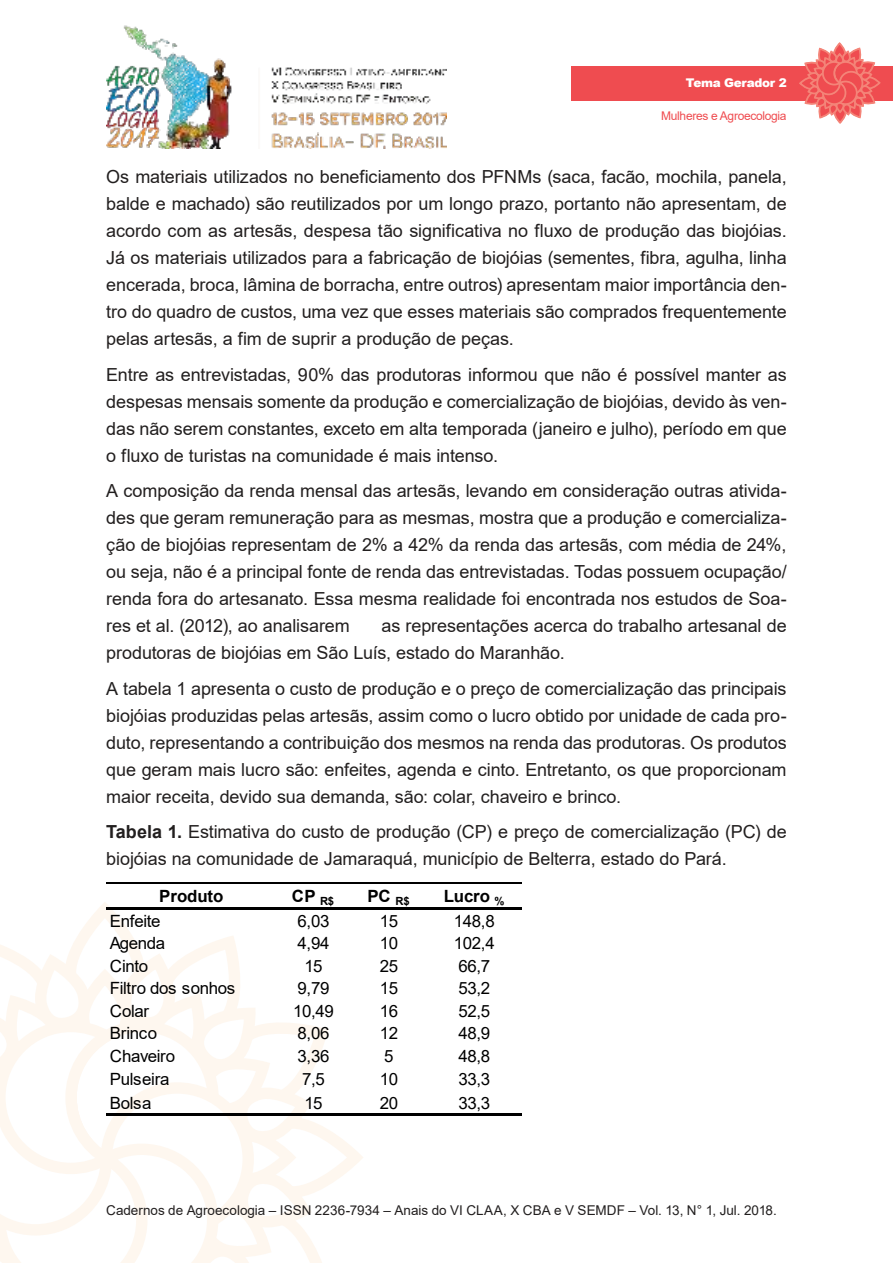
<style>
.page{position:relative;width:893px;height:1263px;background:#fff}
.page>*{position:absolute;margin:0;border:0;box-sizing:border-box;transform-origin:0 0}
.t1{font:18px/27px "Arial";letter-spacing:-.005em;color:#221f1f;text-align:justify}
.t2{font:16.95px "Arial";letter-spacing:-.025em;color:#000}
.t3{font:700 16.95px "Arial";letter-spacing:-.005em;color:#000}
.t4{font:13.5px "Arial";color:#221f1f}
.t5{font:12px "Arial";letter-spacing:-.025em;color:#ef4c50}
.t6{font:900 12px "Arial";letter-spacing:-.025em;color:#fff}
.s1{font-weight:700}
</style>
<div class="page">
<img style="left:106px;top:25px;width:340px;height:124px">
<svg style="left:0;top:910px;width:363px;height:353px"></svg>
<div style="left:571px;top:66px;width:322px;height:34px;background:#ef4c50"></div>
<svg style="left:798px;top:43px;width:83px;height:81px"></svg>
<hr style="left:106px;top:883px;width:415px;height:1px;background:#000">
<hr style="left:106px;top:907px;width:415px;height:3px;background:#000">
<hr style="left:106px;top:1113px;width:415px;height:3px;background:#000">
<p class="t6" style="left:686px;top:76px;width:102px">Tema Gerador 2</p>
<p class="t5" style="left:661px;top:111px;width:127px">Mulheres e Agroecologia</p>
<p class="t1" style="left:106px;top:165px;width:682px">Os materiais utilizados no beneficiamento dos PFNMs (saca, facão, mochila, panela, balde e machado) são reutilizados por um longo prazo, portanto não apresentam, de acordo com as artesãs, despesa tão significativa no fluxo de produção das biojóias.<br>Já os materiais utilizados para a fabricação de biojóias (sementes, fibra, agulha, linha encerada, broca, lâmina de borracha, entre outros) apresentam maior importância den&shy;tro do quadro de custos, uma vez que esses materiais são comprados frequentemente pelas artesãs, a fim de suprir a produção de peças.</p>
<p class="t1" style="left:106px;top:362px;width:682px">Entre as entrevistadas, 90% das produtoras informou que não é possível manter as despesas mensais somente da produção e comercialização de biojóias, devido às ven&shy;das não serem constantes, exceto em alta temporada (janeiro e julho), período em que o fluxo de turistas na comunidade é mais intenso.</p>
<p class="t1" style="left:106px;top:479px;width:682px">A composição da renda mensal das artesãs, levando em consideração outras ativida&shy;des que geram remuneração para as mesmas, mostra que a produção e comercializa&shy;ção de biojóias representam de 2% a 42% da renda das artesãs, com média de 24%, ou seja, não é a principal fonte de renda das entrevistadas. Todas possuem ocupação/ renda fora do artesanato. Essa mesma realidade foi encontrada nos estudos de Soa&shy;res et al. (2012), ao analisarem</p>
<p class="t1" style="left:106px;top:614px;width:682px;text-indent:275px">as representações acerca do trabalho artesanal de produtoras de biojóias em São Luís, estado do Maranhão.</p>
<p class="t1" style="left:106px;top:676px;width:682px">A tabela 1 apresenta o custo de produção e o preço de comercialização das principais biojóias produzidas pelas artesãs, assim como o lucro obtido por unidade de cada pro&shy;duto, representando a contribuição dos mesmos na renda das produtoras. Os produtos que geram mais lucro são: enfeites, agenda e cinto. Entretanto, os que proporcionam maior receita, devido sua demanda, são: colar, chaveiro e brinco.</p>
<p class="t1" style="left:106px;top:820px;width:682px"><span class="s1">Tabela 1.</span> Estimativa do custo de produção (CP) e preço de comercialização (PC) de biojóias na comunidade de Jamaraquá, município de Belterra, estado do Pará.</p>
<p class="t3" style="left:159px;top:889px;width:66px">Produto</p>
<p class="t3" style="left:292px;top:889px;width:44px">CP <sub>R$</sub></p>
<p class="t3" style="left:367px;top:889px;width:44px">PC <sub>R$</sub></p>
<p class="t3" style="left:444px;top:889px;width:62px">Lucro <sub>%</sub></p>
<p class="t2" style="left:110px;top:913px;width:52px">Enfeite</p>
<p class="t2" style="left:298px;top:913px;width:33px">6,03</p>
<p class="t2" style="left:380px;top:913px;width:20px">15</p>
<p class="t2" style="left:454px;top:913px;width:42px">148,8</p>
<p class="t2" style="left:110px;top:936px;width:57px">Agenda</p>
<p class="t2" style="left:298px;top:936px;width:33px">4,94</p>
<p class="t2" style="left:380px;top:936px;width:20px">10</p>
<p class="t2" style="left:454px;top:936px;width:42px">102,4</p>
<p class="t2" style="left:110px;top:958px;width:40px">Cinto</p>
<p class="t2" style="left:304px;top:958px;width:20px">15</p>
<p class="t2" style="left:380px;top:958px;width:20px">25</p>
<p class="t2" style="left:458px;top:958px;width:33px">66,7</p>
<p class="t2" style="left:110px;top:981px;width:127px">Filtro dos sonhos</p>
<p class="t2" style="left:298px;top:981px;width:33px">9,79</p>
<p class="t2" style="left:380px;top:981px;width:20px">15</p>
<p class="t2" style="left:458px;top:981px;width:33px">53,2</p>
<p class="t2" style="left:110px;top:1003px;width:41px">Colar</p>
<p class="t2" style="left:293px;top:1003px;width:42px">10,49</p>
<p class="t2" style="left:380px;top:1003px;width:20px">16</p>
<p class="t2" style="left:458px;top:1003px;width:33px">52,5</p>
<p class="t2" style="left:110px;top:1026px;width:49px">Brinco</p>
<p class="t2" style="left:298px;top:1026px;width:33px">8,06</p>
<p class="t2" style="left:380px;top:1026px;width:20px">12</p>
<p class="t2" style="left:458px;top:1026px;width:33px">48,9</p>
<p class="t2" style="left:110px;top:1048px;width:67px">Chaveiro</p>
<p class="t2" style="left:298px;top:1048px;width:33px">3,36</p>
<p class="t2" style="left:384px;top:1048px;width:11px">5</p>
<p class="t2" style="left:458px;top:1048px;width:33px">48,8</p>
<p class="t2" style="left:110px;top:1072px;width:61px">Pulseira</p>
<p class="t2" style="left:302px;top:1072px;width:24px">7,5</p>
<p class="t2" style="left:380px;top:1072px;width:20px">10</p>
<p class="t2" style="left:458px;top:1072px;width:33px">33,3</p>
<p class="t2" style="left:110px;top:1096px;width:44px">Bolsa</p>
<p class="t2" style="left:304px;top:1096px;width:20px">15</p>
<p class="t2" style="left:380px;top:1096px;width:20px">20</p>
<p class="t2" style="left:458px;top:1096px;width:33px">33,3</p>
<p class="t4" style="left:106px;top:1204px;width:672px">Cadernos de Agroecologia – ISSN 2236-7934 – Anais do VI CLAA, X CBA e V SEMDF – Vol. 13, N° 1, Jul. 2018.</p>
</div>
